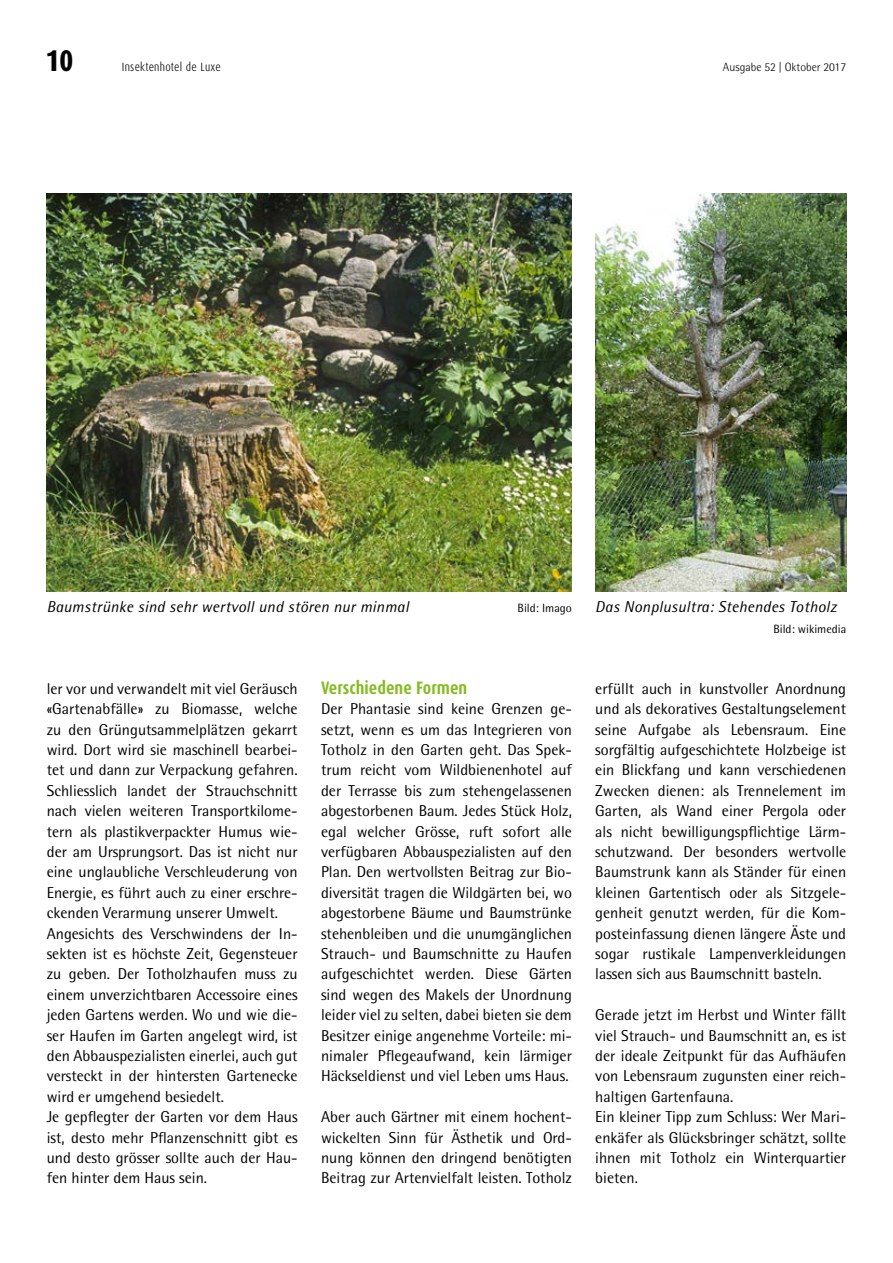
<style>
.page{position:relative;width:893px;height:1263px;background:#fff}
.page>*{position:absolute;margin:0;border:0;box-sizing:border-box;transform-origin:0 0}
.t1{font:800 30px "Dax Condensed";color:#000}
.t2{font:700 18px "Dax Condensed";color:#85bc22}
.t3{font:15.75px/20.4px "Rotis Semi Sans";color:#000;text-align:justify}
.t4{font:italic 15.75px "Rotis Semi Sans";letter-spacing:.015em;color:#000}
.t5{font:12px "Rotis Semi Sans";color:#000}
.t6{font:300 12px "Rotis Semi Sans";color:#000}
.t7{font:300 12px "Dax Condensed";letter-spacing:.02em;color:#000}
</style>
<div class="page">
<img style="left:47px;top:193px;width:525px;height:399px">
<img style="left:595px;top:193px;width:251px;height:399px">
<h1 class="t1" style="left:46px;top:44px;width:29px">10</h1>
<p class="t7" style="left:122px;top:60px;width:100px">Insektenhotel de Luxe</p>
<p class="t6" style="left:723px;top:60px;width:125px">Ausgabe 52 | Oktober 2017</p>
<p class="t4" style="left:47px;top:597px;width:364px">Baumstrünke sind sehr wertvoll und stören nur minmal</p>
<p class="t5" style="left:518px;top:601px;width:56px">Bild: Imago</p>
<p class="t4" style="left:595px;top:597px;width:243px">Das Nonplusultra: Stehendes Totholz</p>
<p class="t5" style="left:773px;top:621px;width:74px">Bild: wikimedia</p>
<p class="t3" style="left:47px;top:678px;width:252px;text-align:left">ler vor und verwandelt mit viel Geräusch «Gartenabfälle» zu Biomasse, welche zu den Grüngutsammelplätzen gekarrt wird. Dort wird sie maschinell bearbei&shy;tet und dann zur Verpackung gefahren.<br>Schliesslich landet der Strauchschnitt nach vielen weiteren Transportkilome&shy;tern als plastikverpackter Humus wie&shy;der am Ursprungsort. Das ist nicht nur eine unglaubliche Verschleuderung von Energie, es führt auch zu einer erschre&shy;ckenden Verarmung unserer Umwelt.<br>Angesichts des Verschwindens der In&shy;sekten ist es höchste Zeit, Gegensteuer zu geben. Der Totholzhaufen muss zu einem unverzichtbaren Accessoire eines jeden Gartens werden. Wo und wie die&shy;ser Haufen im Garten angelegt wird, ist den Abbauspezialisten einerlei, auch gut versteckt in der hintersten Gartenecke wird er umgehend besiedelt.<br>Je gepflegter der Garten vor dem Haus ist, desto mehr Pflanzenschnitt gibt es und desto grösser sollte auch der Hau&shy;fen hinter dem Haus sein.</p>
<p class="t2" style="left:321px;top:678px;width:148px">Verschiedene Formen</p>
<p class="t3" style="left:321px;top:698px;width:252px">Der Phantasie sind keine Grenzen ge&shy;setzt, wenn es um das Integrieren von Totholz in den Garten geht. Das Spek&shy;trum reicht vom Wildbienenhotel auf der Terrasse bis zum stehengelassenen abgestorbenen Baum. Jedes Stück Holz, egal welcher Grösse, ruft sofort alle verfügbaren Abbauspezialisten auf den Plan. Den wertvollsten Beitrag zur Bio&shy;diversität tragen die Wildgärten bei, wo abgestorbene Bäume und Baumstrünke stehenbleiben und die unumgänglichen Strauch- und Baumschnitte zu Haufen aufgeschichtet werden. Diese Gärten sind wegen des Makels der Unordnung leider viel zu selten, dabei bieten sie dem Besitzer einige angenehme Vorteile: mi&shy;nimaler Pflegeaufwand, kein lärmiger Häckseldienst und viel Leben ums Haus.</p>
<p class="t3" style="left:321px;top:1106px;width:252px">Aber auch Gärtner mit einem hochent&shy;wickelten Sinn für Ästhetik und Ord&shy;nung können den dringend benötigten Beitrag zur Artenvielfalt leisten. Totholz</p>
<p class="t3" style="left:595px;top:678px;width:252px">erfüllt auch in kunstvoller Anordnung und als dekoratives Gestaltungselement seine Aufgabe als Lebensraum. Eine sorgfältig aufgeschichtete Holzbeige ist ein Blickfang und kann verschiedenen Zwecken dienen: als Trennelement im Garten, als Wand einer Pergola oder als nicht bewilligungspflichtige Lärm&shy;schutzwand. Der besonders wertvolle Baumstrunk kann als Ständer für einen kleinen Gartentisch oder als Sitzgele&shy;genheit genutzt werden, für die Kom&shy;posteinfassung dienen längere Äste und sogar rustikale Lampenverkleidungen lassen sich aus Baumschnitt basteln.</p>
<p class="t3" style="left:595px;top:1004px;width:252px;text-align:left">Gerade jetzt im Herbst und Winter fällt viel Strauch- und Baumschnitt an, es ist der ideale Zeitpunkt für das Aufhäufen von Lebensraum zugunsten einer reich&shy;haltigen Gartenfauna.<br>Ein kleiner Tipp zum Schluss: Wer Mari&shy;enkäfer als Glücksbringer schätzt, sollte ihnen mit Totholz ein Winterquartier bieten.</p>
</div>
